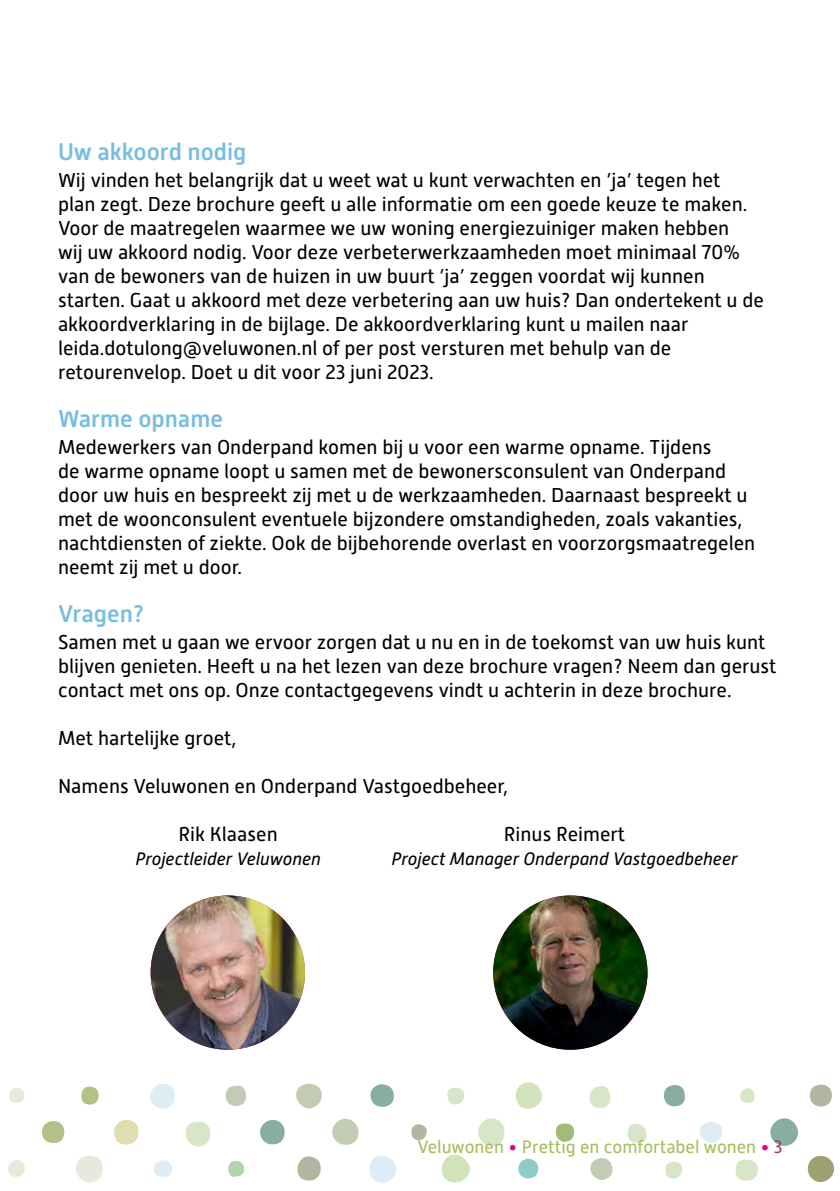
<style>
.page{position:relative;width:840px;height:1191px;background:#fff}
.page>*{position:absolute;margin:0;border:0;box-sizing:border-box;transform-origin:0 0}
.t1{font:500 24px "Alwyn New";color:#77bde2}
.t2{font:20px/24px "Alwyn New";color:#000}
.t3{font:italic 18px "Alwyn New";color:#000}
.t4{font:18px "Alwyn New";color:#a6be5d}
.s1{color:#df057e}
.s2{color:#993f60}
</style>
<div class="page">
<svg style="left:8px;top:1084px;width:826px;height:99px"></svg>
<div style="left:769px;top:1118px;width:28px;height:28px;background:#87aea1;border-radius:50%"></div>
<div style="left:441px;top:1154px;width:29px;height:28px;background:#d0e3bb;border-radius:13px"></div>
<div style="left:477px;top:1118px;width:27px;height:28px;background:#d7e6c7;border-radius:50%"></div>
<div style="left:807px;top:1155px;width:26px;height:27px;background:#9fa074;border-radius:50%"></div>
<div style="left:76px;top:1155px;width:26px;height:27px;background:#e9e8dc;border-radius:50%"></div>
<div style="left:369px;top:1155px;width:27px;height:27px;background:#deedf5;border-radius:13px"></div>
<div style="left:515px;top:1082px;width:27px;height:26px;background:#d0e3bb;border-radius:50%"></div>
<div style="left:332px;top:1118px;width:26px;height:26px;background:#c2cbb4;border-radius:50%"></div>
<div style="left:113px;top:1120px;width:25px;height:24px;background:#e0ddaf;border-radius:50%"></div>
<div style="left:296px;top:1083px;width:26px;height:25px;background:#c2cbb4;border-radius:50%"></div>
<div style="left:185px;top:1121px;width:25px;height:25px;background:#d7e6c7;border-radius:50%"></div>
<div style="left:150px;top:1083px;width:25px;height:26px;background:#deedf5;border-radius:12px"></div>
<svg style="left:259px;top:1119px;width:26px;height:26px"></svg>
<svg style="left:297px;top:1155px;width:24px;height:25px"></svg>
<svg style="left:369px;top:1084px;width:25px;height:23px"></svg>
<div style="left:809px;top:1084px;width:22px;height:22px;background:#b2b6a0;border-radius:50%"></div>
<div style="left:42px;top:1120px;width:22px;height:23px;background:#b2c186;border-radius:50%"></div>
<div style="left:735px;top:1159px;width:22px;height:22px;background:#d7e6c7;border-radius:11px"></div>
<svg style="left:589px;top:1157px;width:23px;height:23px"></svg>
<div style="left:663px;top:1084px;width:22px;height:22px;background:#87aea1;border-radius:50%"></div>
<svg style="left:699px;top:1121px;width:23px;height:21px"></svg>
<div style="left:589px;top:1085px;width:21px;height:23px;background:#d7e6c7;border-radius:50%"></div>
<svg style="left:226px;top:1084px;width:20px;height:22px"></svg>
<div style="left:518px;top:1158px;width:20px;height:20px;background:#8dcdc6;border-radius:50%"></div>
<div style="left:627px;top:1123px;width:19px;height:19px;background:#d7e6c7;border-radius:9px"></div>
<svg style="left:555px;top:1123px;width:19px;height:19px"></svg>
<div style="left:81px;top:1086px;width:17px;height:18px;background:#b2c186;border-radius:50%"></div>
<div style="left:154px;top:1160px;width:18px;height:17px;background:#deedf5;border-radius:8px"></div>
<svg style="left:664px;top:1161px;width:18px;height:17px"></svg>
<svg style="left:447px;top:1087px;width:17px;height:17px"></svg>
<div style="left:8px;top:1159px;width:17px;height:17px;background:#e9e8dc;border-radius:50%"></div>
<svg style="left:228px;top:1160px;width:16px;height:17px"></svg>
<svg style="left:411px;top:1124px;width:15px;height:16px"></svg>
<svg style="left:9px;top:1087px;width:16px;height:16px"></svg>
<svg style="left:739px;top:1088px;width:15px;height:15px"></svg>
<img style="left:150px;top:895px;width:155px;height:154px;border-radius:77px">
<img style="left:493px;top:895px;width:154px;height:154px;border-radius:77px">
<p class="t1" style="left:58px;top:138px;width:190px">Uw akkoord nodig</p>
<p class="t2" style="left:58px;top:168px;width:707px">Wij vinden het belangrijk dat u weet wat u kunt verwachten en ’ja’ tegen het<br>plan zegt. Deze brochure geeft u alle informatie om een goede keuze te maken.<br>Voor de maatregelen waarmee we uw woning energiezuiniger maken hebben<br>wij uw akkoord nodig. Voor deze verbeterwerkzaamheden moet minimaal 70% van de bewoners van de huizen in uw buurt ’ja’ zeggen voordat wij kunnen starten. Gaat u akkoord met deze verbetering aan uw huis? Dan ondertekent u de akkoordverklaring in de bijlage. De akkoordverklaring kunt u mailen naar leida.dotulong@veluwonen.nl of per post versturen met behulp van de retourenvelop. Doet u dit voor 23 juni 2023.</p>
<p class="t1" style="left:58px;top:405px;width:166px">Warme opname</p>
<p class="t2" style="left:58px;top:435px;width:698px">Medewerkers van Onderpand komen bij u voor een warme opname. Tijdens<br>de warme opname loopt u samen met de bewonersconsulent van Onderpand door uw huis en bespreekt zij met u de werkzaamheden. Daarnaast bespreekt u met de woonconsulent eventuele bijzondere omstandigheden, zoals vakanties, nachtdiensten of ziekte. Ook de bijbehorende overlast en voorzorgsmaatregelen neemt zij met u door.</p>
<p class="t1" style="left:58px;top:600px;width:88px">Vragen?</p>
<p class="t2" style="left:58px;top:630px;width:719px">Samen met u gaan we ervoor zorgen dat u nu en in de toekomst van uw huis kunt blijven genieten. Heeft u na het lezen van deze brochure vragen? Neem dan gerust contact met ons op. Onze contactgegevens vindt u achterin in deze brochure.</p>
<p class="t2" style="left:58px;top:726px;width:180px">Met hartelijke groet,</p>
<p class="t2" style="left:58px;top:774px;width:451px">Namens Veluwonen en Onderpand Vastgoedbeheer,</p>
<p class="t2" style="left:178px;top:822px;width:101px">Rik Klaasen</p>
<p class="t2" style="left:503px;top:822px;width:123px">Rinus Reimert</p>
<p class="t3" style="left:135px;top:848px;width:187px">Projectleider Veluwonen</p>
<p class="t3" style="left:391px;top:848px;width:347px">Project Manager Onderpand Vastgoedbeheer</p>
<p class="t4" style="left:417px;top:1136px;width:366px">Veluwonen <span class="s1">•</span> Prettig en comfortabel wonen <span class="s1">•</span> <span class="s2">3</span></p>
</div>
